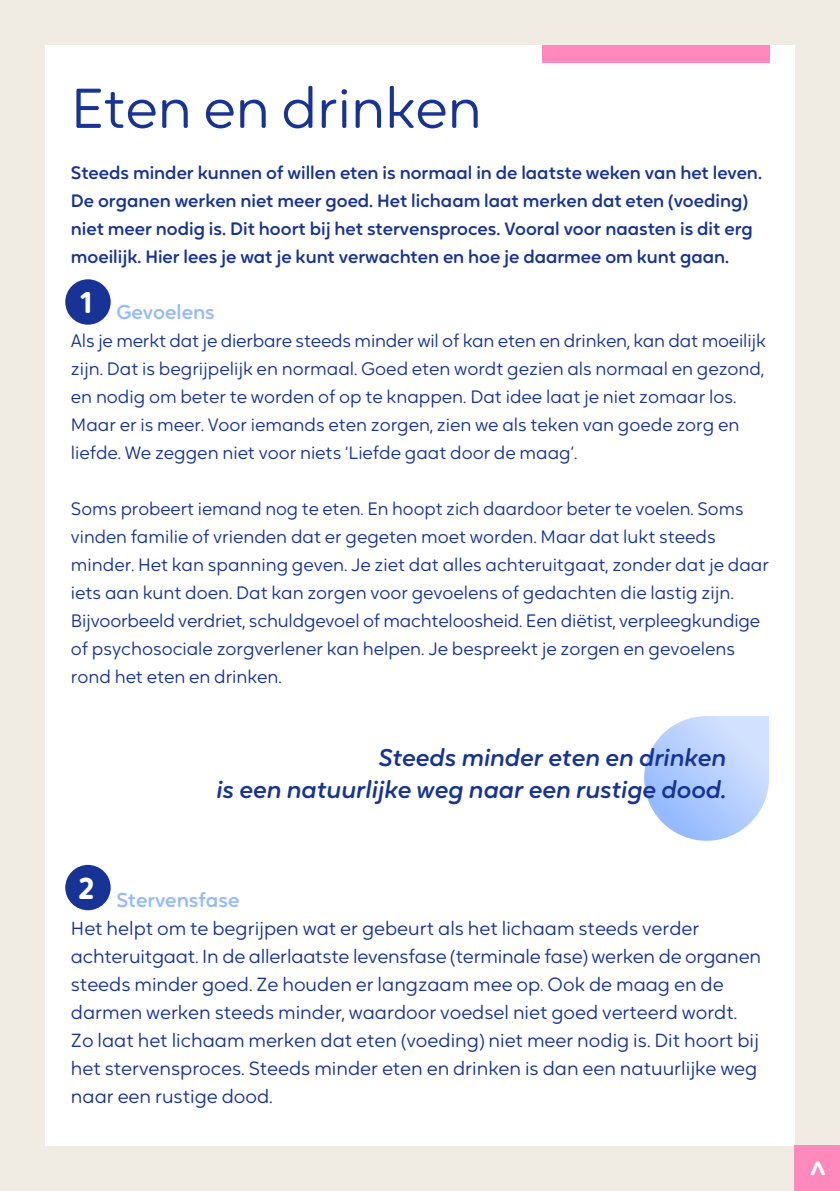
<style>
.page{position:relative;width:840px;height:1191px;background:#fff}
.page>*{position:absolute;margin:0;border:0;box-sizing:border-box;transform-origin:0 0}
.t1{font:56px "Oktah Round";color:#173395}
.t2{font:600 30px "Oktah Round";color:#fff}
.t3{font:italic 500 24px/32px "Oktah Round";color:#173395;text-align:right}
.t4{font:500 20px "Oktah Round";color:#95baff}
.t5{font:19px/28px "Oktah Round";color:#173395}
.t6{font:18px/28px "Oktah Round";color:#173395}
.t7{font:500 18px/28px "Oktah Round";color:#173395}
</style>
<div class="page">
<div style="left:0;top:0;width:839px;height:1191px;background:#f1ece3"></div>
<div style="left:45px;top:45px;width:749px;height:1100px;background:#fff"></div>
<div style="left:541px;top:45px;width:227px;height:17px;background:#ff89bc"></div>
<div style="left:794px;top:1145px;width:45px;height:46px;background:#ff89bc"></div>
<svg style="left:644px;top:716px;width:124px;height:125px"></svg>
<div style="left:65px;top:279px;width:46px;height:46px;background:#173395;border-radius:50%"></div>
<div style="left:65px;top:865px;width:46px;height:45px;background:#173395;border-radius:50%"></div>
<h1 class="t1" style="left:71px;top:68px;width:412px">Eten en drinken</h1>
<p class="t7" style="left:71px;top:157px;width:692px">Steeds minder kunnen of willen eten is normaal in de laatste weken van het leven.<br>De organen werken niet meer goed. Het lichaam laat merken dat eten (voeding) niet meer nodig is. Dit hoort bij het stervensproces. Vooral voor naasten is dit erg moeilijk. Hier lees je wat je kunt verwachten en hoe je daarmee om kunt gaan.</p>
<p class="t4" style="left:116px;top:297px;width:100px">Gevoelens</p>
<p class="t6" style="left:71px;top:325px;width:696px">Als je merkt dat je dierbare steeds minder wil of kan eten en drinken, kan dat moeilijk zijn. Dat is begrijpelijk en normaal. Goed eten wordt gezien als normaal en gezond, en nodig om beter te worden of op te knappen. Dat idee laat je niet zomaar los.<br>Maar er is meer. Voor iemands eten zorgen, zien we als teken van goede zorg en liefde. We zeggen niet voor niets ‘Liefde gaat door de maag’.</p>
<p class="t6" style="left:71px;top:493px;width:699px">Soms probeert iemand nog te eten. En hoopt zich daardoor beter te voelen. Soms vinden familie of vrienden dat er gegeten moet worden. Maar dat lukt steeds minder. Het kan spanning geven. Je ziet dat alles achteruitgaat, zonder dat je daar iets aan kunt doen. Dat kan zorgen voor gevoelens of gedachten die lastig zijn.<br>Bijvoorbeeld verdriet, schuldgevoel of machteloosheid. Een diëtist, verpleegkundige of psychosociale zorgverlener kan helpen. Je bespreekt je zorgen en gevoelens rond het eten en drinken.</p>
<h2 class="t2" style="left:80px;top:280px;width:14px">1</h2>
<h3 class="t3" style="left:216px;top:739px;width:511px">Steeds minder eten en drinken<br>is een natuurlijke weg naar een rustige dood.</h3>
<h2 class="t2" style="left:78px;top:865px;width:17px">2</h2>
<p class="t4" style="left:116px;top:885px;width:124px">Stervensfase</p>
<p class="t5" style="left:71px;top:913px;width:691px">Het helpt om te begrijpen wat er gebeurt als het lichaam steeds verder achteruitgaat. In de allerlaatste levensfase (terminale fase) werken de organen steeds minder goed. Ze houden er langzaam mee op. Ook de maag en de darmen werken steeds minder, waardoor voedsel niet goed verteerd wordt.<br>Zo laat het lichaam merken dat eten (voeding) niet meer nodig is. Dit hoort bij het stervensproces. Steeds minder eten en drinken is dan een natuurlijke weg naar een rustige dood.</p>
<h2 class="t2" style="left:793px;top:1177px;width:19px;rotate:-90deg">&gt;</h2>
</div>
